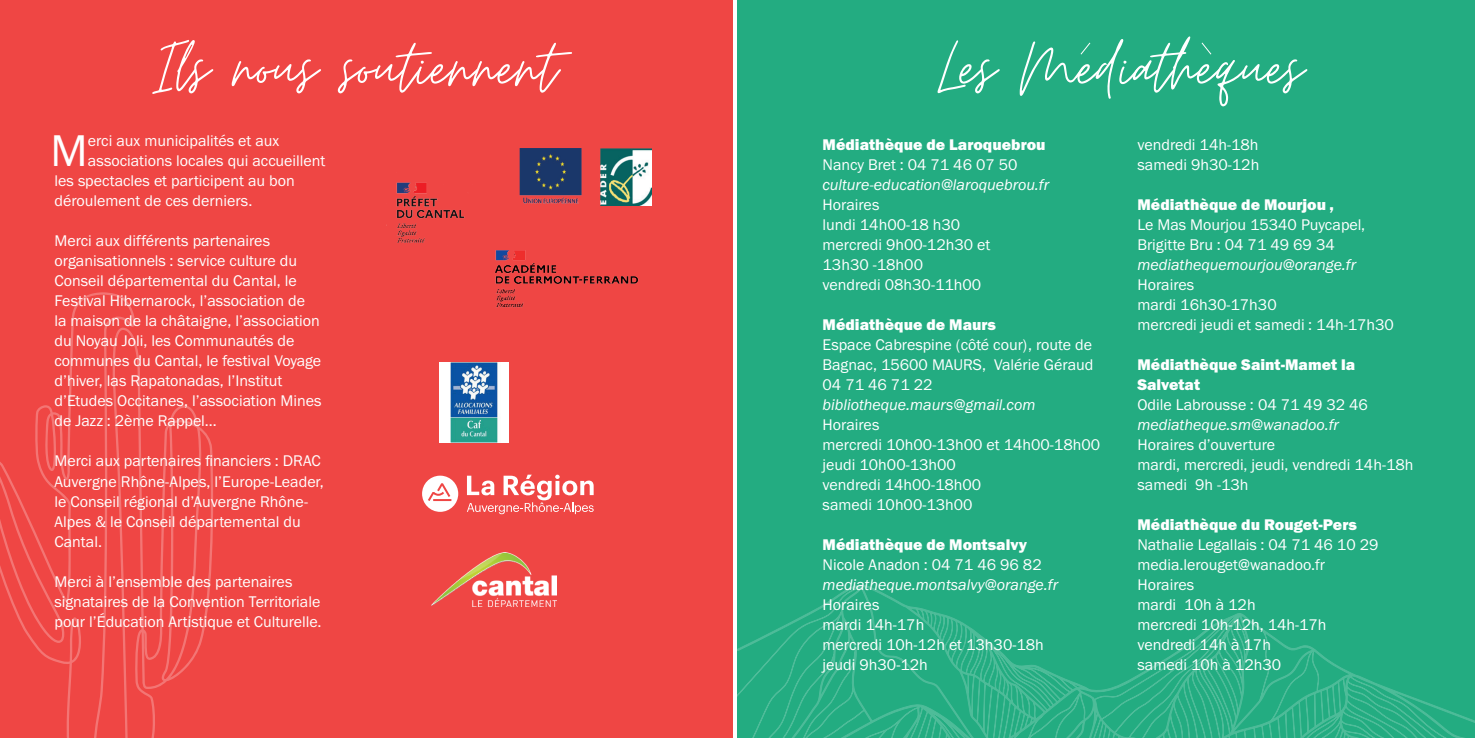
<style>
.page{position:relative;width:1475px;height:738px;background:#fff}
.page>*{position:absolute;margin:0;border:0;box-sizing:border-box;transform-origin:0 0}
.t1{font:80px "Moon Time";color:#fff}
.t2{font:46px "Franklin Gothic URW Boo";color:#fff}
.t3{font:16px/20px "Franklin Gothic URW Boo";color:#fff}
.t4{font:16px "Franklin Gothic URW Boo Ita";color:#fff}
.t5{font:16px/20px "Franklin Gothic URW Hea";color:#fff}
</style>
<div class="page">
<div style="left:737px;top:0;width:737px;height:737px;background:#23ac81"></div>
<div style="left:0;top:0;width:732px;height:737px;background:#ef4644"></div>
<svg style="left:1075px;top:66px;width:11px;height:12px"></svg>
<svg style="left:1201px;top:42px;width:11px;height:13px"></svg>
<img style="left:439px;top:362px;width:69px;height:80px">
<svg style="left:467px;top:474px;width:126px;height:40px"></svg>
<svg style="left:422px;top:475px;width:36px;height:36px"></svg>
<img style="left:431px;top:552px;width:126px;height:54px">
<img style="left:519px;top:148px;width:132px;height:57px">
<img style="left:386px;top:182px;width:79px;height:61px">
<svg style="left:1080px;top:42px;width:11px;height:13px"></svg>
<svg style="left:732px;top:582px;width:742px;height:155px"></svg>
<svg style="left:0;top:292px;width:213px;height:445px"></svg>
<img style="left:495px;top:250px;width:144px;height:58px">
<h1 class="t1" style="left:152px;top:31px;width:406px">Ils nous soutiennent</h1>
<h1 class="t1" style="left:937px;top:31px;width:367px">Les Mediatheques</h1>
<h2 class="t2" style="left:51px;top:122px;width:39px">M</h2>
<p class="t3" style="left:88px;top:130px;width:193px">erci aux municipalités et aux</p>
<p class="t3" style="left:88px;top:150px;width:239px">associations locales qui accueillent</p>
<p class="t3" style="left:54px;top:170px;width:242px">les spectacles et participent au bon</p>
<p class="t3" style="left:54px;top:190px;width:199px">déroulement de ces derniers.</p>
<p class="t3" style="left:54px;top:230px;width:269px">Merci aux différents partenaires organisationnels : service culture du Conseil départemental du Cantal, le Festival Hibernarock, l’association de<br>la maison de la châtaigne, l’association du Noyau Joli, les Communautés de communes du Cantal, le festival Voyage d’hiver, las Rapatonadas, l’Institut d’Etudes Occitanes, l’association Mines de Jazz : 2ème Rappel…</p>
<p class="t3" style="left:54px;top:450px;width:271px">Merci aux partenaires financiers : DRAC Auvergne Rhône-Alpes, l’Europe-Leader, le Conseil régional d’Auvergne Rhône-Alpes &amp; le Conseil départemental du Cantal.</p>
<p class="t3" style="left:54px;top:570px;width:268px">Merci à l’ensemble des partenaires signataires de la Convention Territoriale pour l’Éducation Artistique et Culturelle.</p>
<p class="t5" style="left:822px;top:134px;width:224px">Médiathèque de Laroquebrou</p>
<p class="t3" style="left:822px;top:154px;width:196px">Nancy Bret : 04 71 46 07 50</p>
<p class="t4" style="left:822px;top:174px;width:228px">culture-education@laroquebrou.fr</p>
<p class="t3" style="left:822px;top:194px;width:169px">Horaires<br>lundi 14h00-18 h30 mercredi 9h00-12h30 et<br>13h30 -18h00<br>vendredi 08h30-11h00</p>
<p class="t5" style="left:822px;top:314px;width:175px">Médiathèque de Maurs</p>
<p class="t3" style="left:822px;top:334px;width:272px;text-align:justify">Espace Cabrespine (côté cour), route de Bagnac, 15600 MAURS, Valérie Géraud 04 71 46 71 22</p>
<p class="t4" style="left:822px;top:394px;width:214px">bibliotheque.maurs@gmail.com</p>
<p class="t3" style="left:822px;top:414px;width:279px">Horaires<br>mercredi 10h00-13h00 et 14h00-18h00 jeudi 10h00-13h00<br>vendredi 14h00-18h00<br>samedi 10h00-13h00</p>
<p class="t5" style="left:822px;top:534px;width:206px">Médiathèque de Montsalvy</p>
<p class="t3" style="left:822px;top:554px;width:221px">Nicole Anadon : 04 71 46 96 82</p>
<p class="t4" style="left:822px;top:574px;width:237px">mediatheque.montsalvy@orange.fr</p>
<p class="t3" style="left:822px;top:594px;width:223px">Horaires<br>mardi 14h-17h<br>mercredi 10h-12h et 13h30-18h jeudi 9h30-12h</p>
<p class="t3" style="left:1137px;top:134px;width:123px">vendredi 14h-18h samedi 9h30-12h</p>
<p class="t5" style="left:1137px;top:194px;width:198px">Médiathèque de Mourjou ,</p>
<p class="t3" style="left:1137px;top:214px;width:229px">Le Mas Mourjou 15340 Puycapel,<br>Brigitte Bru : 04 71 49 69 34</p>
<p class="t4" style="left:1137px;top:254px;width:220px">mediathequemourjou@orange.fr</p>
<p class="t3" style="left:1137px;top:274px;width:258px">Horaires<br>mardi 16h30-17h30<br>mercredi jeudi et samedi : 14h-17h30</p>
<p class="t5" style="left:1137px;top:354px;width:219px">Médiathèque Saint-Mamet la<br>Salvetat</p>
<p class="t3" style="left:1137px;top:394px;width:232px">Odile Labrousse : 04 71 49 32 46</p>
<p class="t4" style="left:1137px;top:414px;width:203px">mediatheque.sm@wanadoo.fr</p>
<p class="t3" style="left:1137px;top:434px;width:277px">Horaires d’ouverture<br>mardi, mercredi, jeudi, vendredi 14h-18h samedi 9h -13h</p>
<p class="t5" style="left:1137px;top:514px;width:221px">Médiathèque du Rouget-Pers</p>
<p class="t3" style="left:1137px;top:534px;width:242px">Nathalie Legallais : 04 71 46 10 29 media.lerouget@wanadoo.fr<br>Horaires<br>mardi 10h à 12h<br>mercredi 10h-12h, 14h-17h vendredi 14h à 17h<br>samedi 10h à 12h30</p>
</div>
